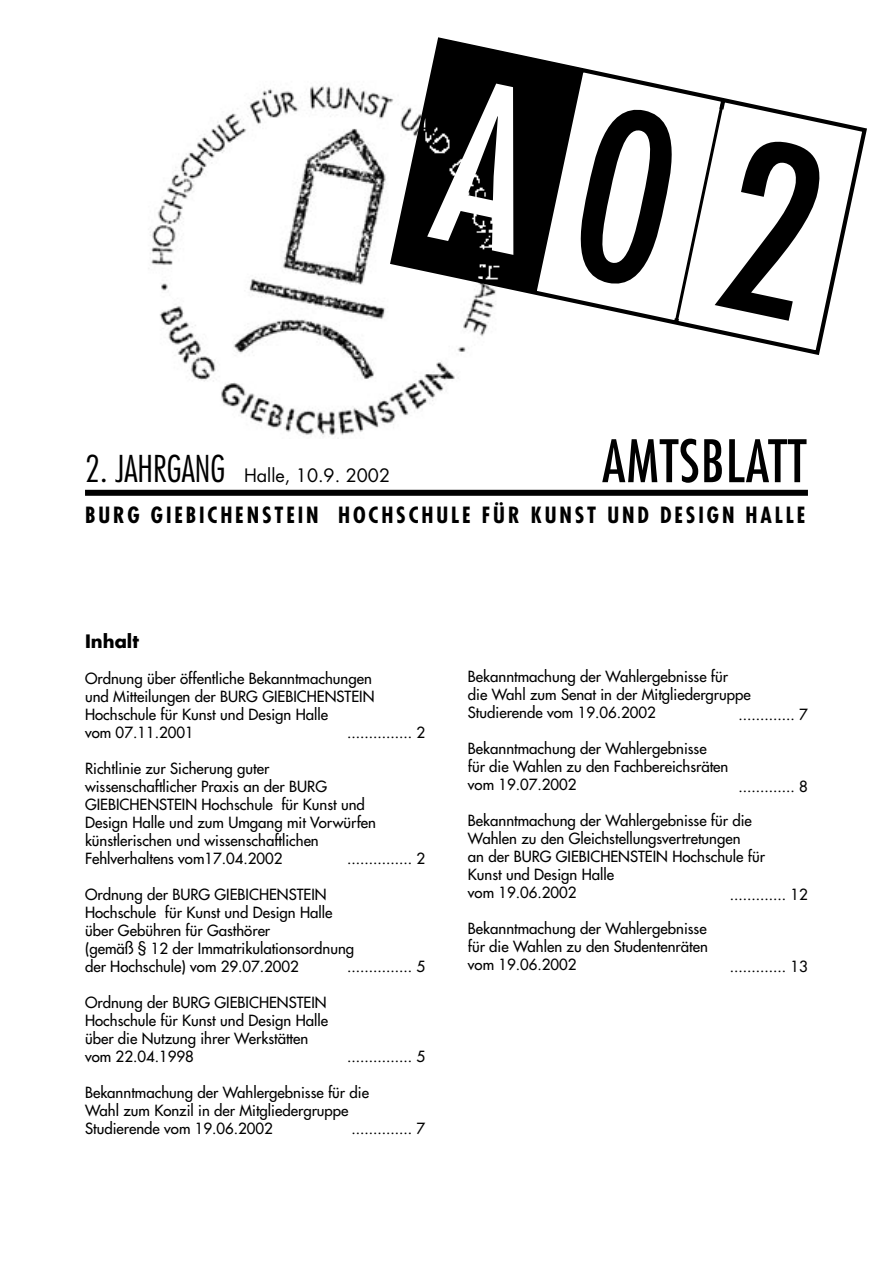
<style>
.page{position:relative;width:893px;height:1263px;background:#fff}
.page>*{position:absolute;margin:0;border:0;box-sizing:border-box;transform-origin:0 0}
.t1{font:condensed 57.3px "Futura";letter-spacing:.015em;color:#000}
.t2{font:condensed 57px "Futura";letter-spacing:.02em;color:#000}
.t3{font:700 condensed 24px "Futura";letter-spacing:.085em;color:#000}
.t4{font:700 condensed 21.75px "Futura";letter-spacing:.135em;color:#000}
.t5{font:18px "Futura";color:#000}
.t6{font:700 18px "Futura";color:#000}
.t7{font:15px/18px "Futura";color:#000}
.s1{font-weight:300;font-stretch:condensed;font-size:36px}
</style>
<div class="page">
<img style="left:148px;top:84px;width:307px;height:353px">
<svg style="left:388px;top:37px;width:479px;height:321px"></svg>
<div style="left:85px;top:490px;width:723px;height:6px;background:#000"></div>
<svg style="left:427px;top:74px;width:424px;height:262px"></svg>
<svg style="left:568px;top:100px;width:259px;height:221px"></svg>
<h2 class="t2" style="left:602px;top:427px;width:206px">AMTSBLATT</h2>
<h1 class="t1" style="left:646px;top:428px;width:205px">AMTSBLATT</h1>
<h3 class="t3" style="left:103px;top:503px;width:723px">HOCHSCHULE FÜR KUNST UND DESIGN HALLE BURG GIEBICHENSTEIN</h3>
<p class="t5" style="left:85px;top:464px;width:307px"><span class="s1">2. JAHRGANG</span> Halle, 10.9. 2002</p>
<h3 class="t4" style="left:85px;top:501px;width:722px">BURG GIEBICHENSTEIN HOCHSCHULE FÜR KUNST UND DESIGN HALLE</h3>
<p class="t5" style="left:103px;top:465px;width:306px"><span class="s1">1. JAHRGANG</span> Halle, 5.11. 2001</p>
<p class="t6" style="left:85px;top:629px;width:55px">Inhalt</p>
<p class="t7" style="left:85px;top:669px;width:291px">Ordnung über öffentliche Bekanntmachungen und Mitteilungen der BURG GIEBICHENSTEIN Hochschule für Kunst und Design Halle<br>vom 07.11.2001</p>
<p class="t7" style="left:85px;top:759px;width:292px">Richtlinie zur Sicherung guter wissenschaftlicher Praxis an der BURG GIEBICHENSTEIN Hochschule für Kunst und Design Halle und zum Umgang mit Vorwürfen künstlerischen und wissenschaftlichen Fehlverhaltens vom17.04.2002</p>
<p class="t7" style="left:85px;top:885px;width:271px">Ordnung der BURG GIEBICHENSTEIN Hochschule für Kunst und Design Halle über Gebühren für Gasthörer<br>(gemäß § 12 der Immatrikulationsordnung der Hochschule) vom 29.07.2002</p>
<p class="t7" style="left:85px;top:993px;width:245px">Ordnung der BURG GIEBICHENSTEIN<br>Hochschule für Kunst und Design Halle über die Nutzung ihrer Werkstätten vom 22.04.1998</p>
<p class="t7" style="left:85px;top:1083px;width:285px">Bekanntmachung der Wahlergebnisse für die<br>Wahl zum Konzil in der Mitgliedergruppe<br>Studierende vom 19.06.2002</p>
<p class="t7" style="left:347px;top:723px;width:80px">............... 2</p>
<p class="t7" style="left:347px;top:849px;width:80px">............... 2</p>
<p class="t7" style="left:347px;top:957px;width:80px">............... 5</p>
<p class="t7" style="left:347px;top:1047px;width:80px">............... 5</p>
<p class="t7" style="left:351px;top:1119px;width:75px">.............. 7</p>
<p class="t7" style="left:468px;top:667px;width:285px">Bekanntmachung der Wahlergebnisse für die Wahl zum Senat in der Mitgliedergruppe<br>Studierende vom 19.06.2002</p>
<p class="t7" style="left:468px;top:739px;width:262px">Bekanntmachung der Wahlergebnisse<br>für die Wahlen zu den Fachbereichsräten vom 19.07.2002</p>
<p class="t7" style="left:468px;top:811px;width:299px">Bekanntmachung der Wahlergebnisse für die Wahlen zu den Gleichstellungsvertretungen<br>an der BURG GIEBICHENSTEIN Hochschule für Kunst und Design Halle<br>vom 19.06.2002</p>
<p class="t7" style="left:468px;top:919px;width:241px;text-align:justify">Bekanntmachung der Wahlergebnisse für die Wahlen zu den Studentenräten vom 19.06.2002</p>
<p class="t7" style="left:739px;top:705px;width:71px">............. 7</p>
<p class="t7" style="left:739px;top:777px;width:71px">............. 8</p>
<p class="t7" style="left:730px;top:885px;width:80px">............. 12</p>
<p class="t7" style="left:730px;top:957px;width:80px">............. 13</p>
</div>
